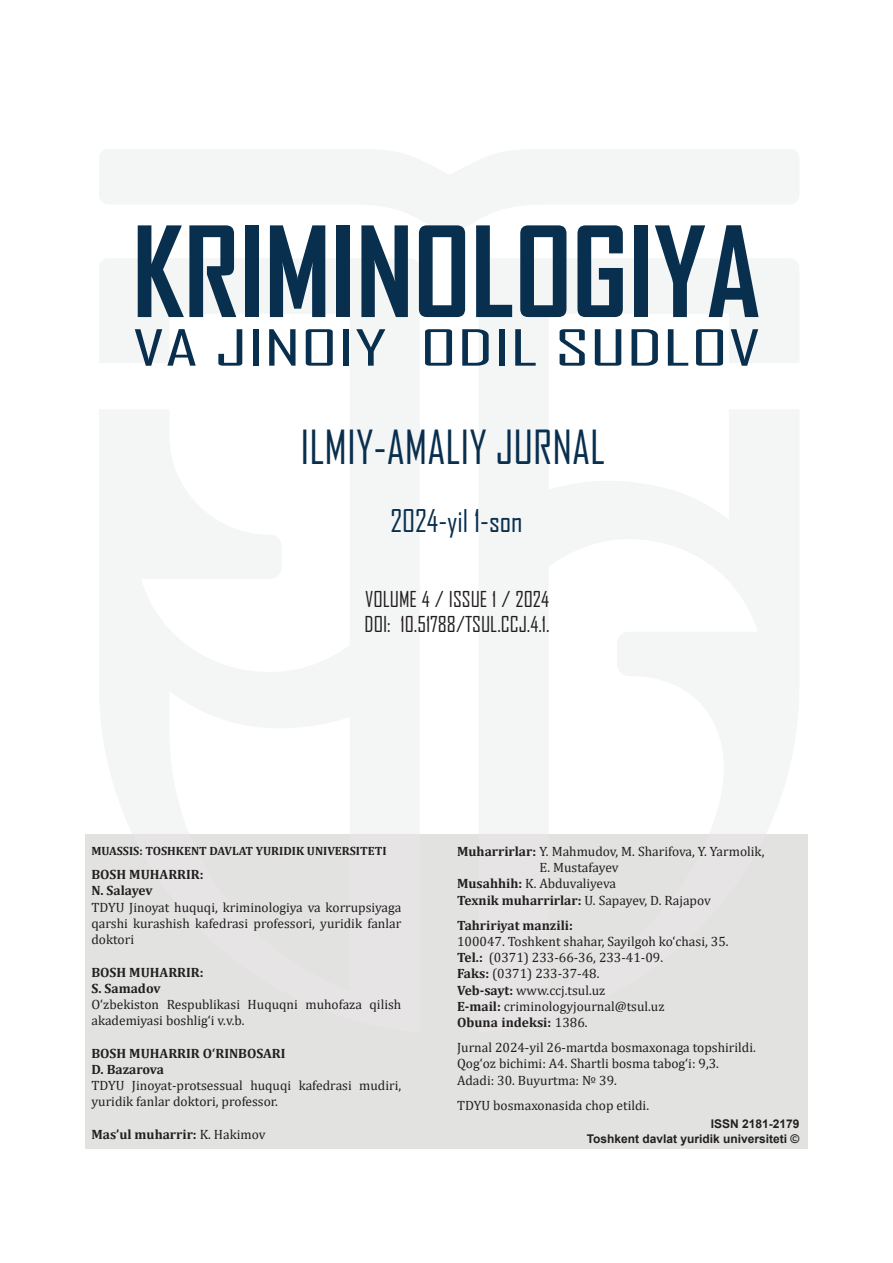
<style>
.page{position:relative;width:893px;height:1263px;background:#fff}
.page>*{position:absolute;margin:0;border:0;box-sizing:border-box;transform-origin:0 0}
.t1{font:700 120px "Agency FB";color:#092f4e}
.t2{font:47.7px "Agency FB";color:#092f4e;scale:1.75 1}
.t3{font:45px "Agency FB";color:#092f4e}
.t4{font:30px "Agency FB";color:#092f4e}
.t5{font:21px/25.5px "Agency FB";color:#231f20}
.t6{font:13.5px/16.2px "Cambria";color:#231f20}
.t7{font:700 13.5px/16.2px "Cambria";color:#231f20}
.t8{font:700 12px/15px "Arial";color:#231f20;text-align:right}
.t9{font:700 12px "Cambria";color:#231f20}
.s1{font-weight:400}
.s2{font-weight:700}
</style>
<div class="page">
<div style="left:85px;top:834px;width:723px;height:314px;background:#e2e2e1"></div>
<svg style="left:99px;top:149px;width:700px;height:685px;fill:#f4f5f5"></svg>
<h1 class="t1" style="left:132px;top:197px;width:630px">KRIMINOLOGIYA</h1>
<h2 class="t2" style="left:132px;top:319px;width:361px">VA JINOIY ODIL SUDLOV</h2>
<h3 class="t3" style="left:300px;top:420px;width:306px">ILMIY-AMALIY JURNAL</h3>
<h3 class="t4" style="left:390px;top:502px;width:134px">2024-yil 1-son</h3>
<h3 class="t5" style="left:365px;top:586px;width:187px">VOLUME 4 / ISSUE 1 / 2024<br>DOI: 10.51788/TSUL.CCJ.4.1.</h3>
<p class="t9" style="left:91px;top:842px;width:297px">MUASSIS: TOSHKENT DAVLAT YURIDIK UNIVERSITETI</p>
<p class="t7" style="left:91px;top:866px;width:114px">BOSH MUHARRIR:<br>N. Salayev</p>
<p class="t6" style="left:91px;top:899px;width:311px;text-align:justify">TDYU Jinoyat huquqi, kriminologiya va korrupsiyaga qarshi kurashish kafedrasi professori, yuridik fanlar doktori</p>
<p class="t7" style="left:91px;top:963px;width:114px">BOSH MUHARRIR:<br>S. Samadov</p>
<p class="t6" style="left:91px;top:996px;width:311px">O‘zbekiston Respublikasi Huquqni muhofaza qilish akade miyasi boshlig‘i v.v.b.</p>
<p class="t7" style="left:91px;top:1044px;width:196px">BOSH MUHARRIR O‘RINBOSARI<br>D. Bazarova</p>
<p class="t6" style="left:91px;top:1077px;width:311px">TDYU Jinoyat-protsessual huquqi kafedrasi mudiri, yuri dik fanlar doktori, professor.</p>
<p class="t7" style="left:91px;top:1125px;width:176px">Mas’ul muharrir: <span class="s1">K. Hakimov</span></p>
<p class="t6" style="left:457px;top:843px;width:309px"><span class="s2">Muharrirlar:</span> Y. Mahmudov, M. Sharifova, Y. Yarmolik,</p>
<p class="t6" style="left:540px;top:859px;width:80px">E. Mustafayev</p>
<p class="t6" style="left:457px;top:875px;width:161px"><span class="s2">Musahhih:</span> K. Abduvaliyeva</p>
<p class="t6" style="left:457px;top:892px;width:255px"><span class="s2">Texnik muharrirlar:</span> U. Sapayev, D. Rajapov</p>
<p class="t7" style="left:457px;top:916px;width:117px">Tahririyat manzili:</p>
<p class="t6" style="left:457px;top:933px;width:273px">100047. Toshkent shahar, Sayilgoh ko‘chasi, 35.<br><span class="s2">Tel.:</span> (0371) 233-66-36, 233-41-09.<br><span class="s2">Faks:</span> (0371) 233-37-48.<br><span class="s2">Veb-sayt:</span> www.ccj.tsul.uz<br><span class="s2">E-mail:</span> criminologyjournal@tsul.uz<br><span class="s2">Obuna indeksi:</span> 1386.</p>
<p class="t6" style="left:457px;top:1039px;width:300px">Jurnal 2024-yil 26-martda bosmaxonaga topshirildi.<br>Qog‘oz bichimi: A4. Shartli bosma tabog‘i: 9,3.<br>Adadi: 30. Buyurtma: № 39.</p>
<p class="t6" style="left:457px;top:1097px;width:193px">TDYU bosmaxonasida chop etildi.</p>
<p class="t8" style="left:587px;top:1116px;width:214px">ISSN 2181-2179<br>Toshkent davlat yuridik universiteti ©</p>
</div>
